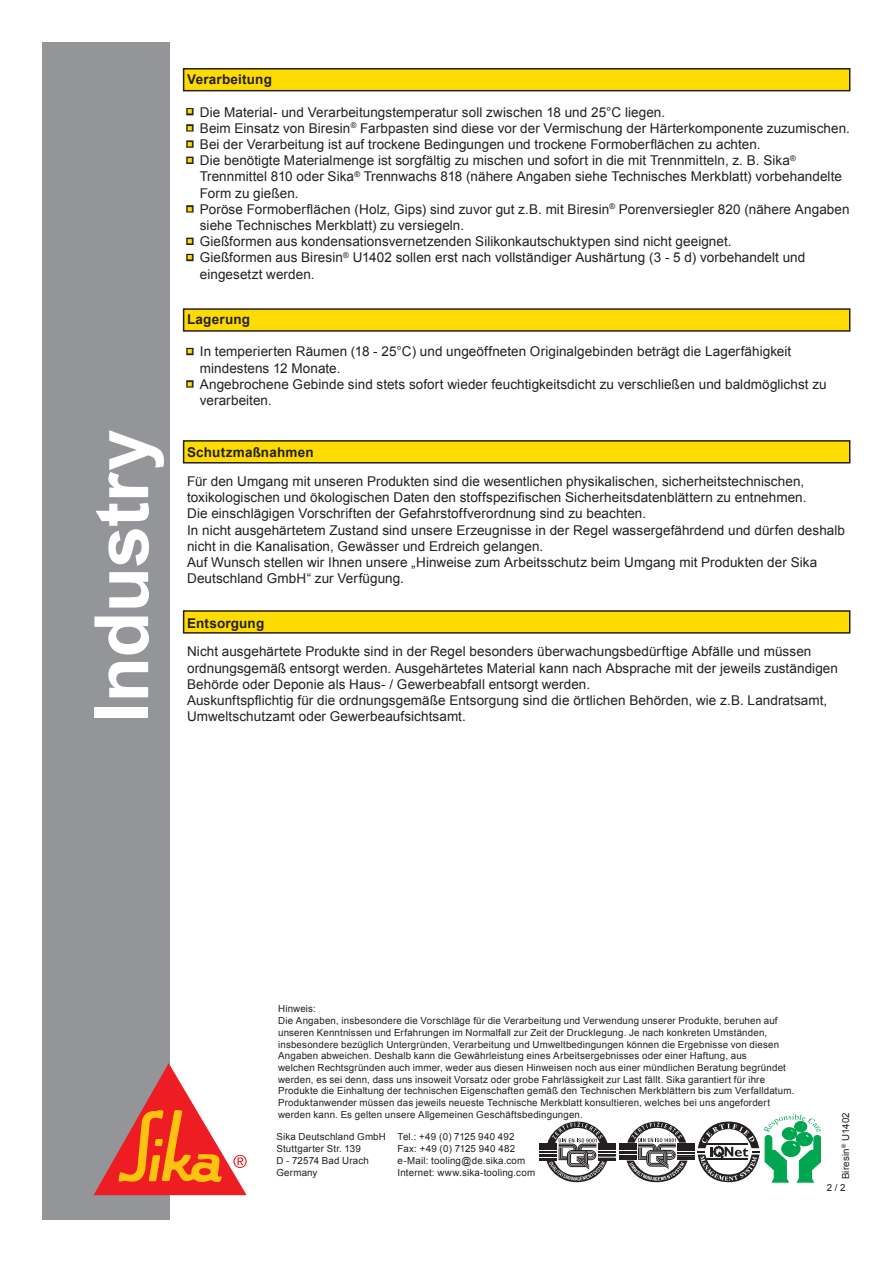
<style>
.page{position:relative;width:893px;height:1263px;background:#fff}
.page>*{position:absolute;margin:0;border:0;box-sizing:border-box;transform-origin:0 0}
.t1{font:700 75px "Arial";letter-spacing:-.01em;color:#fff}
.t2{font:13.5px/16.2px "Arial";letter-spacing:.005em;color:#231f20}
.t3{font:700 13.5px "Arial";letter-spacing:.015em;color:#231f20}
.t4{font:9.75px/11.7px "Arial";letter-spacing:.015em;color:#231f20}
</style>
<div class="page">
<div style="left:43px;top:43px;width:127px;height:1177px;background:#939598"></div>
<svg style="left:94px;top:1063px;width:153px;height:132px"></svg>
<svg style="left:539px;top:1114px;width:282px;height:68px"></svg>
<div style="left:184px;top:69px;width:666px;height:22px;background:#ffdc01"></div>
<div style="left:183px;top:68px;width:667px;height:23px;border:2px solid #231f20"></div>
<div style="left:186px;top:108px;width:8px;height:7px;border:3px solid #231f20"></div>
<div style="left:186px;top:124px;width:8px;height:8px;border:3px solid #231f20"></div>
<div style="left:186px;top:140px;width:8px;height:8px;border:3px solid #231f20"></div>
<div style="left:186px;top:157px;width:8px;height:7px;border:3px solid #231f20"></div>
<div style="left:186px;top:205px;width:8px;height:8px;border:3px solid #231f20"></div>
<div style="left:186px;top:238px;width:8px;height:7px;border:3px solid #231f20"></div>
<div style="left:186px;top:254px;width:8px;height:7px;border:3px solid #231f20"></div>
<div style="left:184px;top:309px;width:666px;height:22px;background:#ffdc01"></div>
<div style="left:183px;top:308px;width:667px;height:24px;border:2px solid #231f20"></div>
<div style="left:186px;top:348px;width:8px;height:7px;border:3px solid #231f20"></div>
<div style="left:186px;top:380px;width:8px;height:8px;border:3px solid #231f20"></div>
<div style="left:184px;top:441px;width:666px;height:22px;background:#ffdc01"></div>
<div style="left:183px;top:440px;width:667px;height:23px;border:2px solid #231f20"></div>
<div style="left:184px;top:611px;width:666px;height:22px;background:#ffdc01"></div>
<div style="left:183px;top:610px;width:667px;height:24px;border:2px solid #231f20"></div>
<h1 class="t1" style="left:70px;top:723px;width:295px;rotate:-90deg">Industry</h1>
<p class="t3" style="left:187px;top:70px;width:86px">Verarbeitung</p>
<p class="t2" style="left:187px;top:104px;width:480px"><sup>■</sup> Die Material- und Verarbeitungstemperatur soll zwischen 18 und 25°C liegen.</p>
<p class="t2" style="left:187px;top:120px;width:664px"><sup>■</sup> Beim Einsatz von Biresin<sup>®</sup> Farbpasten sind diese vor der Vermischung der Härterkomponente zuzumischen.</p>
<p class="t2" style="left:187px;top:136px;width:575px"><sup>■</sup> Bei der Verarbeitung ist auf trockene Bedingungen und trockene Formoberflächen zu achten.</p>
<p class="t2" style="left:200px;top:152px;width:644px;text-indent:-13px"><sup>■</sup> Die benötigte Materialmenge ist sorgfältig zu mischen und sofort in die mit Trennmitteln, z. B. Sika<sup>®<br></sup>Trennmittel 810 oder Sika<sup>®</sup> Trennwachs 818 (nähere Angaben siehe Technisches Merkblatt) vorbehandelte<br>Form zu gießen.</p>
<p class="t2" style="left:200px;top:201px;width:651px;text-indent:-13px"><sup>■</sup> Poröse Formoberflächen (Holz, Gips) sind zuvor gut z.B. mit Biresin<sup>®</sup> Porenversiegler 820 (nähere Angaben siehe Technisches Merkblatt) zu versiegeln.</p>
<p class="t2" style="left:187px;top:233px;width:546px"><sup>■</sup> Gießformen aus kondensationsvernetzenden Silikonkautschuktypen sind nicht geeignet.</p>
<p class="t2" style="left:200px;top:250px;width:607px;text-indent:-13px"><sup>■</sup> Gießformen aus Biresin<sup>®</sup> U1402 sollen erst nach vollständiger Aushärtung (3 - 5 d) vorbehandelt und eingesetzt werden.</p>
<p class="t3" style="left:187px;top:310px;width:64px">Lagerung</p>
<p class="t2" style="left:200px;top:344px;width:593px;text-indent:-13px"><sup>■</sup> In temperierten Räumen (18 - 25°C) und ungeöffneten Originalgebinden beträgt die Lagerfähigkeit mindestens 12 Monate.</p>
<p class="t2" style="left:200px;top:376px;width:628px;text-indent:-13px"><sup>■</sup> Angebrochene Gebinde sind stets sofort wieder feuchtigkeitsdicht zu verschließen und baldmöglichst zu verarbeiten.</p>
<p class="t3" style="left:187px;top:443px;width:128px">Schutzmaßnahmen</p>
<p class="t2" style="left:187px;top:473px;width:659px">Für den Umgang mit unseren Produkten sind die wesentlichen physikalischen, sicherheitstechnischen, toxikologischen und ökologischen Daten den stoffspezifischen Sicherheitsdatenblättern zu entnehmen.<br>Die einschlägigen Vorschriften der Gefahrstoffverordnung sind zu beachten.<br>In nicht ausgehärtetem Zustand sind unsere Erzeugnisse in der Regel wassergefährdend und dürfen deshalb nicht in die Kanalisation, Gewässer und Erdreich gelangen.<br>Auf Wunsch stellen wir Ihnen unsere „Hinweise zum Arbeitsschutz beim Umgang mit Produkten der Sika Deutschland GmbH“ zur Verfügung.</p>
<p class="t3" style="left:187px;top:613px;width:79px">Entsorgung</p>
<p class="t2" style="left:187px;top:643px;width:652px">Nicht ausgehärtete Produkte sind in der Regel besonders überwachungsbedürftige Abfälle und müssen ordnungsgemäß entsorgt werden. Ausgehärtetes Material kann nach Absprache mit der jeweils zuständigen Behörde oder Deponie als Haus- / Gewerbeabfall entsorgt werden.<br>Auskunftspflichtig für die ordnungsgemäße Entsorgung sind die örtlichen Behörden, wie z.B. Landratsamt, Umweltschutzamt oder Gewerbeaufsichtsamt.</p>
<p class="t4" style="left:278px;top:1003px;width:518px">Hinweis:<br>Die Angaben, insbesondere die Vorschläge für die Verarbeitung und Verwendung unserer Produkte, beruhen auf unseren Kenntnissen und Erfahrungen im Normalfall zur Zeit der Drucklegung. Je nach konkreten Umständen, insbesondere bezüglich Untergründen, Verarbeitung und Umweltbedingungen können die Ergebnisse von diesen Angaben abweichen. Deshalb kann die Gewährleistung eines Arbeitsergebnisses oder einer Haftung, aus<br>welchen Rechtsgründen auch immer, weder aus diesen Hinweisen noch aus einer mündlichen Beratung begründet werden, es sei denn, dass uns insoweit Vorsatz oder grobe Fahrlässigkeit zur Last fällt. Sika garantiert für ihre Produkte die Einhaltung der technischen Eigenschaften gemäß den Technischen Merkblättern bis zum Verfalldatum.<br>Produktanwender müssen das jeweils neueste Technische Merkblatt konsultieren, welches bei uns angefordert werden kann. Es gelten unsere Allgemeinen Geschäftsbedingungen.</p>
<p class="t4" style="left:276px;top:1131px;width:111px">Sika Deutschland GmbH<br>Stuttgarter Str. 139<br>D - 72574 Bad Urach<br>Germany</p>
<p class="t4" style="left:398px;top:1131px;width:139px">Tel.: +49 (0) 7125 940 492<br>Fax: +49 (0) 7125 940 482 e-Mail: tooling@de.sika.com<br>Internet: www.sika-tooling.com</p>
<p class="t4" style="left:840px;top:1179px;width:69px;rotate:-90deg">Biresin<sup>®</sup> U1402</p>
<p class="t4" style="left:827px;top:1181px;width:20px">2 / 2</p>
</div>
